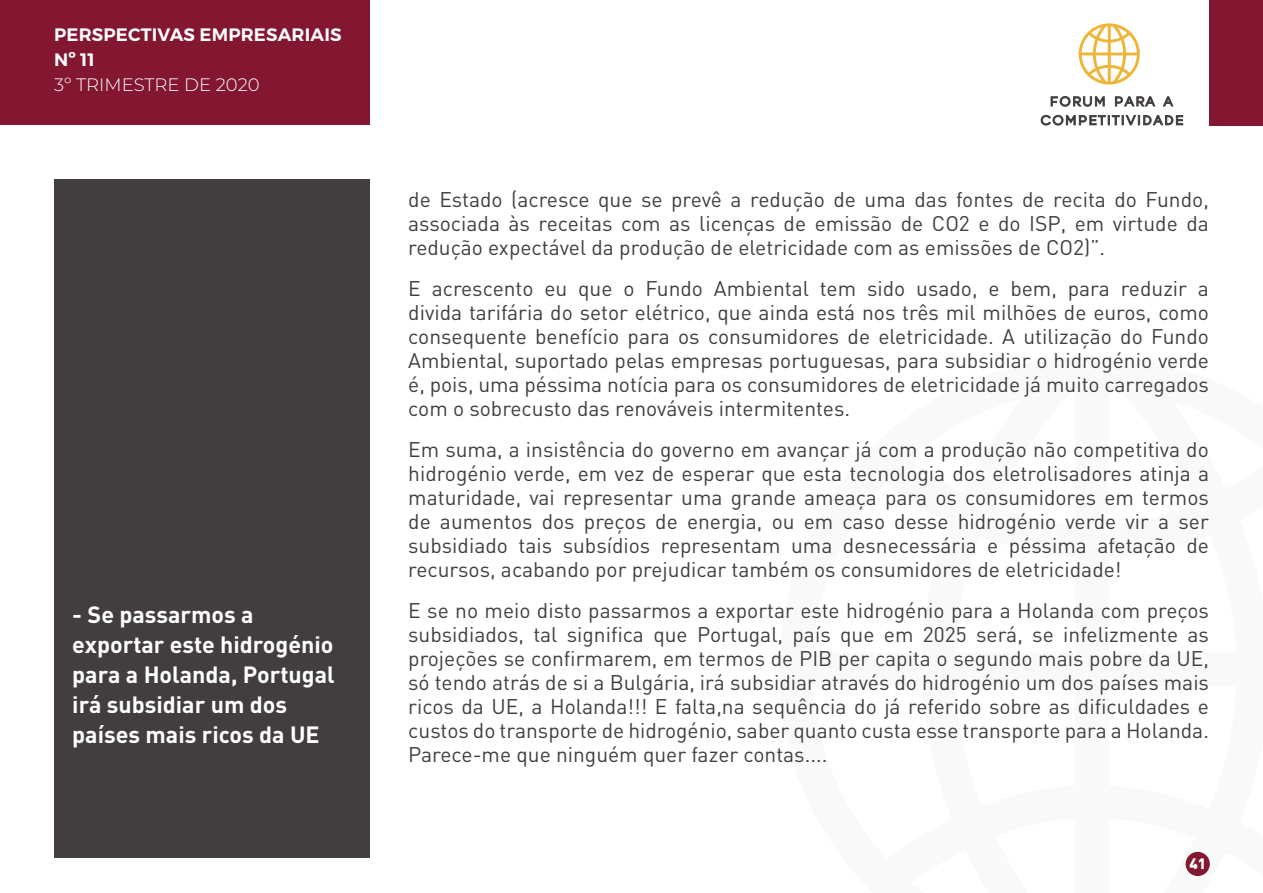
<style>
.page{position:relative;width:1263px;height:893px;background:#fff}
.page>*{position:absolute;margin:0;border:0;box-sizing:border-box;transform-origin:0 0}
.t1{font:700 23.25px/30px "DIN Pro";color:#fff}
.t2{font:21px/24px "DIN Pro";color:#423e40;text-align:justify}
.t3{font:600 18px/25.2px "Montserrat";letter-spacing:.01em;color:#fff}
.t4{font:300 18px "Montserrat";color:#fff}
.t5{font:900 15px "DIN Pro";color:#fff}
</style>
<div class="page">
<div style="left:54px;top:179px;width:316px;height:678px;background:#423e40"></div>
<div style="left:0;top:0;width:370px;height:125px;background:#831732"></div>
<div style="left:1210px;top:0;width:53px;height:125px;background:#831732"></div>
<svg style="left:1079px;top:23px;width:61px;height:62px"></svg>
<svg style="left:1050px;top:96px;width:55px;height:11px"></svg>
<svg style="left:1115px;top:96px;width:41px;height:11px"></svg>
<svg style="left:1162px;top:96px;width:12px;height:11px"></svg>
<svg style="left:1040px;top:114px;width:143px;height:12px"></svg>
<div style="left:1185px;top:852px;width:25px;height:24px;background:#831832;border-radius:50%"></div>
<p class="t3" style="left:54px;top:22px;width:289px">PERSPECTIVAS EMPRESARIAIS<br>Nº 11</p>
<p class="t4" style="left:54px;top:73px;width:207px">3º TRIMESTRE DE 2020</p>
<p class="t1" style="left:72px;top:598px;width:264px">- Se passarmos a exportar este hidrogénio para a Holanda, Portugal irá subsidiar um dos países mais ricos da UE</p>
<p class="t2" style="left:408px;top:186px;width:802px">de Estado (acresce que se prevê a redução de uma das fontes de recita do Fundo, associada às receitas com as licenças de emissão de CO2 e do ISP, em virtude da redução expectável da produção de eletricidade com as emissões de CO2)”.</p>
<p class="t2" style="left:408px;top:275px;width:802px">E acrescento eu que o Fundo Ambiental tem sido usado, e bem, para reduzir a divida tarifária do setor elétrico, que ainda está nos três mil milhões de euros, como consequente benefício para os consumidores de eletricidade. A utilização do Fundo Ambiental, suportado pelas empresas portuguesas, para subsidiar o hidrogénio verde é, pois, uma péssima notícia para os consumidores de eletricidade já muito carregados com o sobrecusto das renováveis intermitentes.</p>
<p class="t2" style="left:408px;top:437px;width:802px">Em suma, a insistência do governo em avançar já com a produção não competitiva do hidrogénio verde, em vez de esperar que esta tecnologia dos eletrolisadores atinja a maturidade, vai representar uma grande ameaça para os consumidores em termos de aumentos dos preços de energia, ou em caso desse hidrogénio verde vir a ser subsidiado tais subsídios representam uma desnecessária e péssima afetação de recursos, acabando por prejudicar também os consumidores de eletricidade!</p>
<p class="t2" style="left:408px;top:598px;width:802px">E se no meio disto passarmos a exportar este hidrogénio para a Holanda com preços subsidiados, tal significa que Portugal, país que em 2025 será, se infelizmente as projeções se confirmarem, em termos de PIB per capita o segundo mais pobre da UE, só tendo atrás de si a Bulgária, irá subsidiar através do hidrogénio um dos países mais ricos da UE, a Holanda!!! E falta,na sequência do já referido sobre as dificuldades e custos do transporte de hidrogénio, saber quanto custa esse transporte para a Holanda.<br>Parece-me que ninguém quer fazer contas....</p>
<p class="t5" style="left:1189px;top:853px;width:18px">41</p>
</div>
